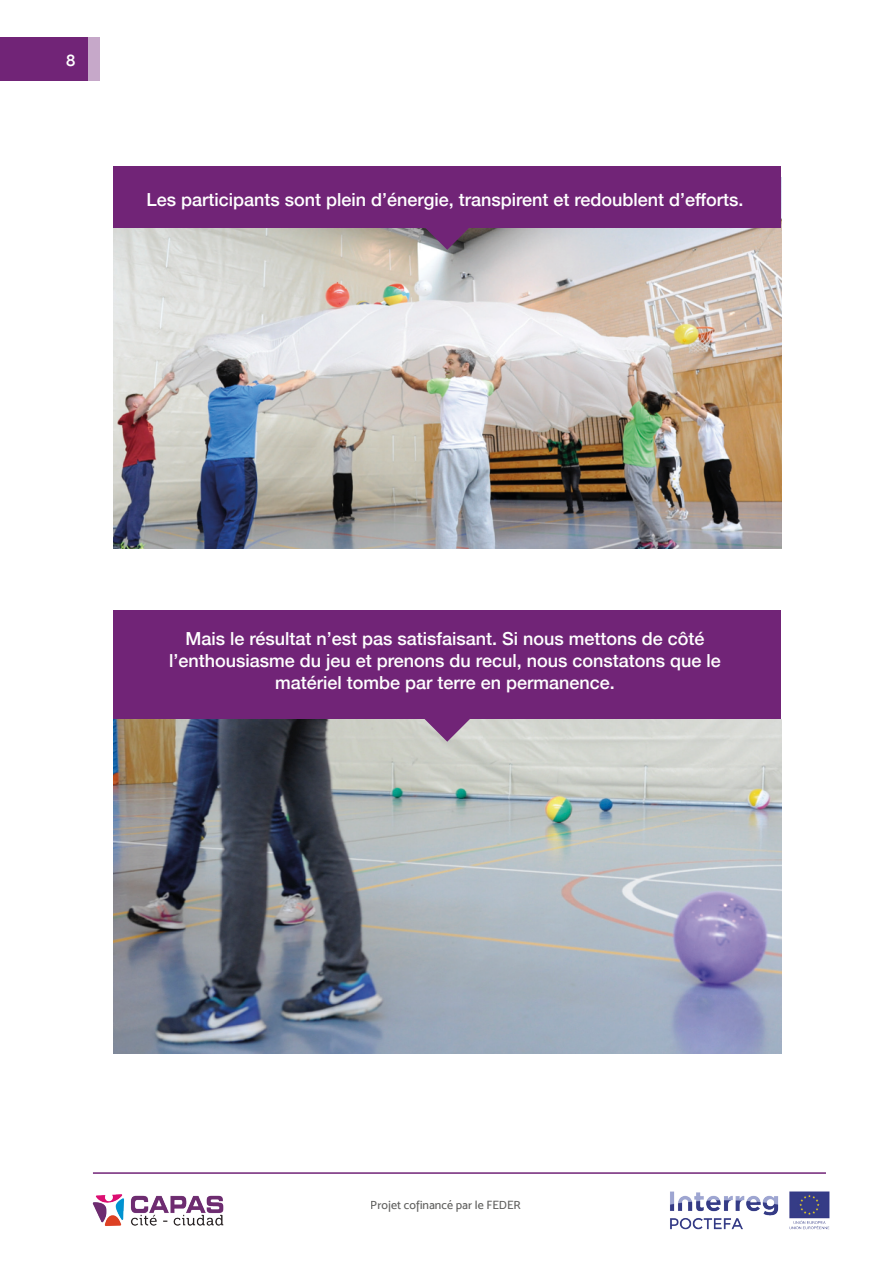
<style>
.page{position:relative;width:893px;height:1263px;background:#fff}
.page>*{position:absolute;margin:0;border:0;box-sizing:border-box;transform-origin:0 0}
.t1{font:500 18px/21.6px "Helvetica Neue";color:#fff;text-align:center}
.t2{font:18px "Mosk Semi Bold 600";color:#fff}
.t3{font:12px "Mosk Medium 500";color:#1d1d1b}
</style>
<div class="page">
<div style="left:0;top:38px;width:99px;height:43px;background:linear-gradient(to bottom,#c6a8c9,#c6a8c9)"></div>
<div style="left:0;top:38px;width:87px;height:43px;background:#712477"></div>
<img style="left:92px;top:1194px;width:132px;height:32px">
<img style="left:670px;top:1191px;width:160px;height:39px">
<hr style="left:93px;top:1172px;width:733px;height:2px;background:#712477">
<img style="left:113px;top:227px;width:668px;height:322px">
<div style="left:113px;top:610px;width:668px;height:109px;background:#712477"></div>
<img style="left:113px;top:719px;width:668px;height:334px">
<svg style="left:424px;top:719px;width:47px;height:23px"></svg>
<div style="left:113px;top:166px;width:668px;height:61px;background:#712477"></div>
<svg style="left:424px;top:227px;width:47px;height:23px"></svg>
<p class="t2" style="left:66px;top:49px;width:11px">8</p>
<p class="t1" style="left:146px;top:187px;width:599px">Les participants sont plein d’énergie, transpirent et redoublent d’efforts.</p>
<p class="t1" style="left:169px;top:627px;width:553px">Mais le résultat n’est pas satisfaisant. Si nous mettons de côté l’enthousiasme du jeu et prenons du recul, nous constatons que le matériel tombe par terre en permanence.</p>
<p class="t3" style="left:371px;top:1198px;width:152px">Projet cofinancé par le FEDER</p>
</div>
